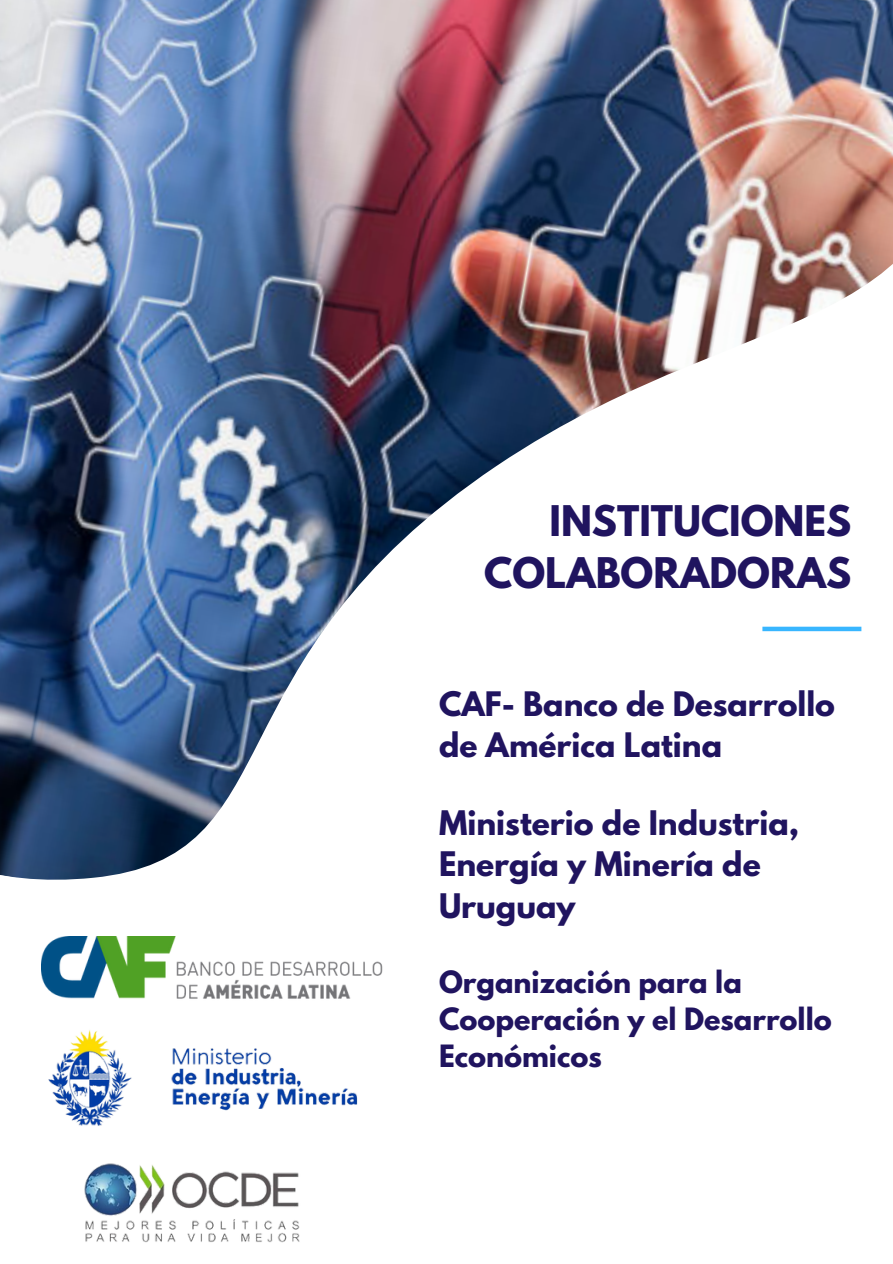
<style>
.page{position:relative;width:893px;height:1264px;background:#fff}
.page>*{position:absolute;margin:0;border:0;box-sizing:border-box;transform-origin:0 0}
.t1{font:700 37.35px/51.8px "League Spartan";color:#20145f;text-align:right}
.t2{font:700 30px/41.5px "League Spartan";color:#20145f}
.t3{font:700 29.85px/41.5px "League Spartan";color:#20145f}
.t4{font:700 27.15px/37px "League Spartan";color:#20145f}
</style>
<div class="page">
<img style="left:48px;top:1030px;width:310px;height:96px">
<img style="left:41px;top:936px;width:342px;height:63px">
<img style="left:84px;top:1163px;width:216px;height:80px">
<img style="left:0;top:0;width:892px;height:880px">
<div style="left:762px;top:626px;width:99px;height:5px;background:#38b6ff"></div>
<h1 class="t1" style="left:484px;top:500px;width:368px">INSTITUCIONES<br>COLABORADORAS</h1>
<p class="t3" style="left:439px;top:686px;width:397px">CAF- Banco de Desarrollo de América Latina</p>
<p class="t2" style="left:439px;top:805px;width:362px">Ministerio de Industria,<br>Energía y Minería de<br>Uruguay</p>
<p class="t4" style="left:439px;top:966px;width:394px">Organización para la<br>Cooperación y el Desarrollo<br>Económicos</p>
</div>
